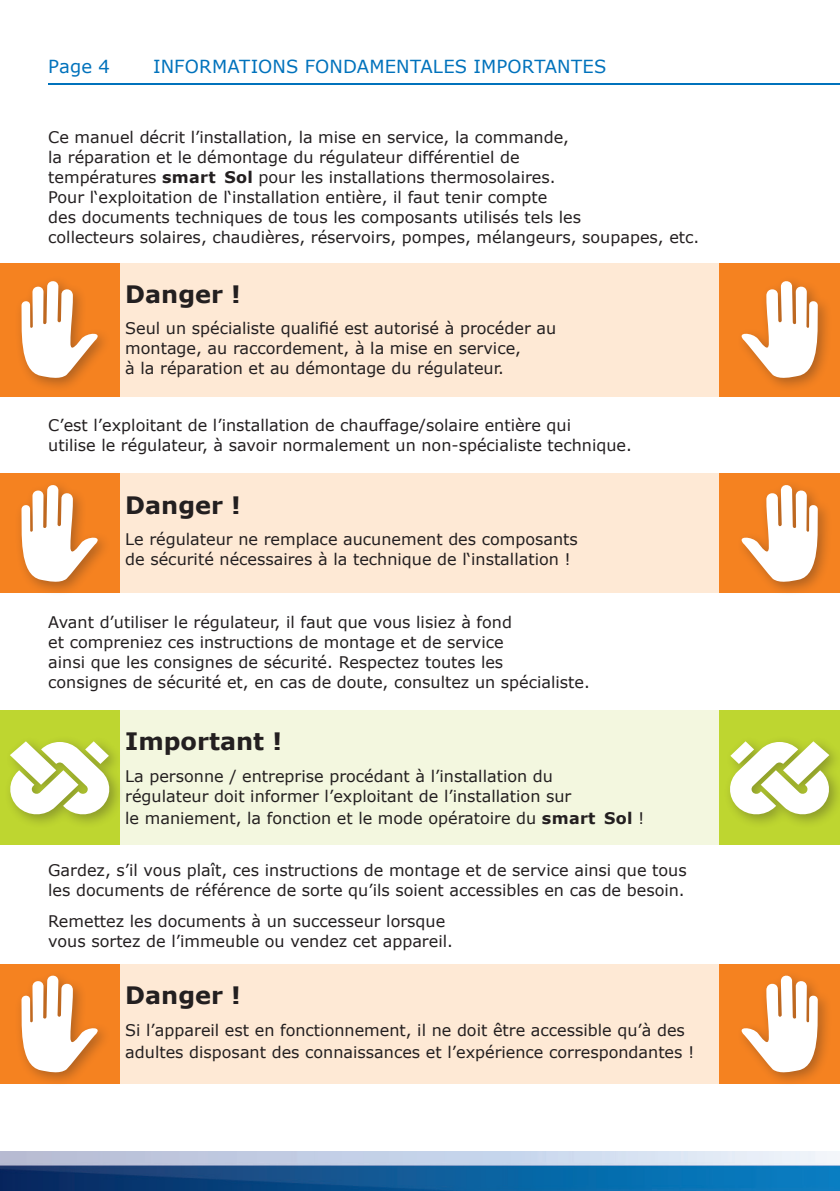
<style>
.page{position:relative;width:840px;height:1191px;background:#fff}
.page>*{position:absolute;margin:0;border:0;box-sizing:border-box;transform-origin:0 0}
.t1{font:700 24px "Verdana";color:#231f20}
.t2{font:18px "Verdana";letter-spacing:.01em;color:#0072bc}
.t3{font:16px/20px "Verdana";color:#231f20}
.s1{font-weight:700}
</style>
<div class="page">
<hr style="left:48px;top:84px;width:791px;height:1px;background:#0072bc">
<img style="left:0;top:1151px;width:839px;height:40px">
<div style="left:116px;top:710px;width:606px;height:135px;background:#f3f7df"></div>
<div style="left:719px;top:710px;width:120px;height:135px;background:#bed630"></div>
<div style="left:0;top:710px;width:119px;height:135px;background:#bed630"></div>
<div style="left:723px;top:735px;width:116px;height:93px;background:#231f20;opacity:.33"></div>
<svg style="left:727px;top:741px;width:104px;height:75px;background:#e0e7b5"></svg>
<div style="left:4px;top:735px;width:120px;height:93px;background:#231f20;opacity:.33"></div>
<svg style="left:8px;top:741px;width:104px;height:75px;background:#e0e7b5"></svg>
<div style="left:116px;top:964px;width:606px;height:119px;background:#fee9d5"></div>
<div style="left:719px;top:964px;width:120px;height:119px;background:#f58220"></div>
<div style="left:0;top:964px;width:119px;height:119px;background:#f58220"></div>
<div style="left:735px;top:969px;width:97px;height:117px;background:#231f20;opacity:.33"></div>
<svg style="left:735px;top:973px;width:85px;height:101px"></svg>
<div style="left:14px;top:969px;width:98px;height:117px;background:#231f20;opacity:.33"></div>
<svg style="left:18px;top:973px;width:87px;height:101px"></svg>
<div style="left:116px;top:474px;width:606px;height:119px;background:#fee9d5"></div>
<div style="left:719px;top:474px;width:120px;height:119px;background:#f58220"></div>
<div style="left:0;top:474px;width:119px;height:119px;background:#f58220"></div>
<div style="left:735px;top:479px;width:97px;height:117px;background:#231f20;opacity:.33"></div>
<svg style="left:735px;top:483px;width:85px;height:101px"></svg>
<div style="left:14px;top:479px;width:98px;height:117px;background:#231f20;opacity:.33"></div>
<svg style="left:18px;top:483px;width:87px;height:101px"></svg>
<div style="left:116px;top:263px;width:606px;height:133px;background:#fee9d5"></div>
<div style="left:719px;top:263px;width:120px;height:133px;background:#f58220"></div>
<div style="left:0;top:263px;width:119px;height:133px;background:#f58220"></div>
<div style="left:735px;top:275px;width:97px;height:117px;background:#231f20;opacity:.33"></div>
<svg style="left:735px;top:279px;width:85px;height:101px"></svg>
<div style="left:14px;top:275px;width:98px;height:117px;background:#231f20;opacity:.33"></div>
<svg style="left:18px;top:279px;width:87px;height:101px"></svg>
<p class="t2" style="left:48px;top:54px;width:63px">Page 4</p>
<p class="t2" style="left:153px;top:54px;width:454px">INFORMATIONS FONDAMENTALES IMPORTANTES</p>
<p class="t3" style="left:48px;top:127px;width:652px">Ce manuel décrit l’installation, la mise en service, la commande,<br>la réparation et le démontage du régulateur différentiel de<br>températures <span class="s1">smart Sol</span> pour les installations thermosolaires.<br>Pour l‘exploitation de l‘installation entière, il faut tenir compte<br>des documents techniques de tous les composants utilisés tels les<br>collecteurs solaires, chaudières, réservoirs, pompes, mélangeurs, soupapes, etc.</p>
<h1 class="t1" style="left:125px;top:279px;width:117px">Danger !</h1>
<p class="t3" style="left:125px;top:318px;width:432px">Seul un spécialiste qualifié est autorisé à procéder au montage, au raccordement, à la mise en service,<br>à la réparation et au démontage du régulateur.</p>
<p class="t3" style="left:48px;top:415px;width:585px">C’est l’exploitant de l’installation de chauffage/solaire entière qui<br>utilise le régulateur, à savoir normalement un non-spécialiste technique.</p>
<h1 class="t1" style="left:125px;top:489px;width:117px">Danger !</h1>
<p class="t3" style="left:125px;top:529px;width:454px">Le régulateur ne remplace aucunement des composants de sécurité nécessaires à la technique de l‘installation !</p>
<p class="t3" style="left:48px;top:611px;width:543px">Avant d’utiliser le régulateur, il faut que vous lisiez à fond<br>et compreniez ces instructions de montage et de service<br>ainsi que les consignes de sécurité. Respectez toutes les<br>consignes de sécurité et, en cas de doute, consultez un spécialiste.</p>
<h1 class="t1" style="left:125px;top:726px;width:158px">Important !</h1>
<p class="t3" style="left:125px;top:765px;width:447px">La personne / entreprise procédant à l’installation du régulateur doit informer l’exploitant de l’installation sur</p>
<p class="t3" style="left:125px;top:807px;width:520px">le maniement, la fonction et le mode opératoire du <span class="s1">smart Sol</span> !</p>
<p class="t3" style="left:48px;top:859px;width:639px">Gardez, s’il vous plaît, ces instructions de montage et de service ainsi que tous les documents de référence de sorte qu’ils soient accessibles en cas de besoin.</p>
<p class="t3" style="left:48px;top:911px;width:406px">Remettez les documents à un successeur lorsque vous sortez de l’immeuble ou vendez cet appareil.</p>
<h1 class="t1" style="left:125px;top:980px;width:117px">Danger !</h1>
<p class="t3" style="left:125px;top:1018px;width:570px;line-height:22px">Si l’appareil est en fonctionnement, il ne doit être accessible qu’à des adultes disposant des connaissances et l’expérience correspondantes !</p>
</div>
